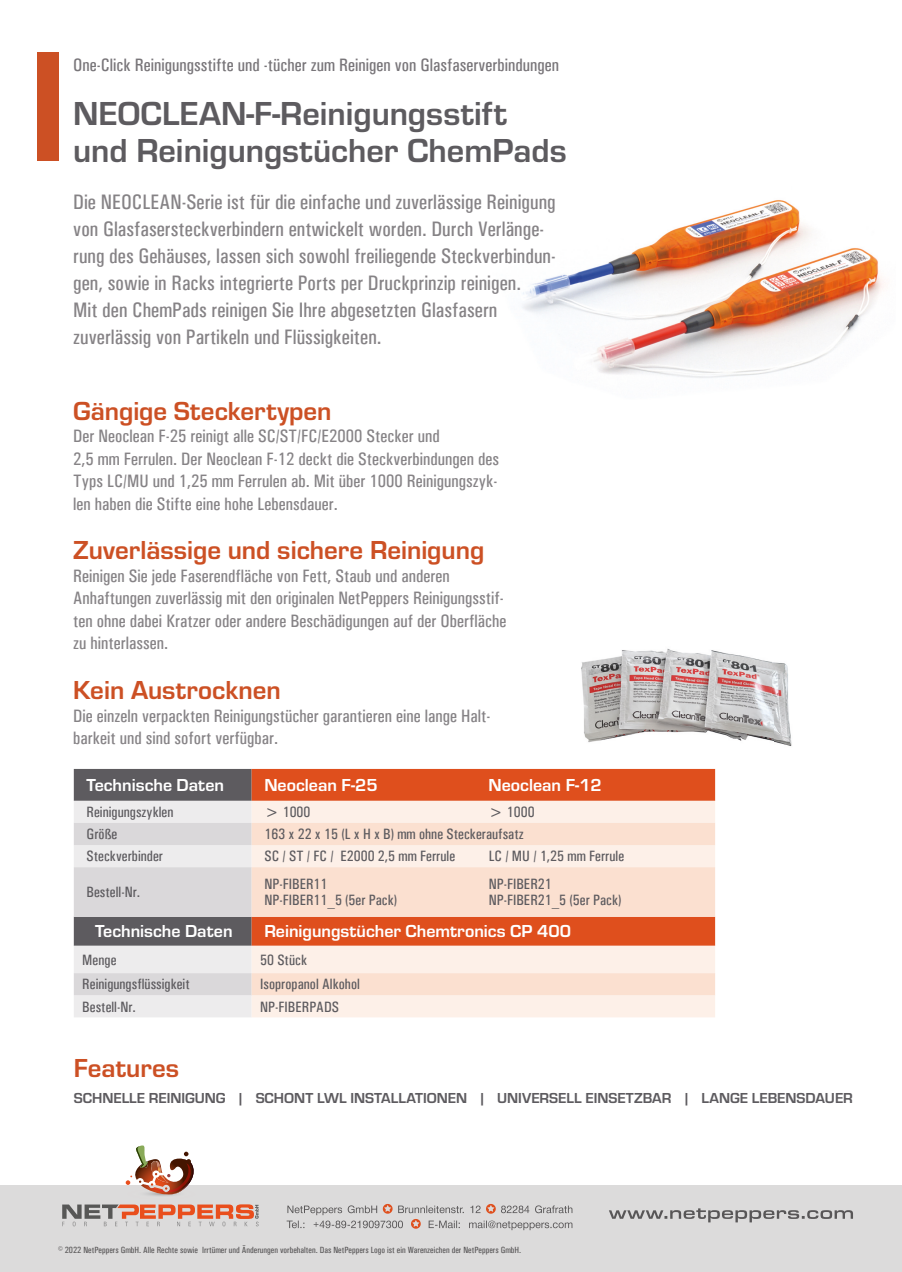
<style>
.page{position:relative;width:902px;height:1272px;background:#fff}
.page>*{position:absolute;margin:0;border:0;box-sizing:border-box;transform-origin:0 0}
.t1{font:700 34.5px/37.5px "Eurostile";color:#5d5b5f}
.t2{font:700 27px "Eurostile";color:#cc5024}
.t3{font:21px/27px "Univers Condensed";color:#868386}
.t4{font:18px/22.5px "Univers Condensed";color:#868386}
.t5{font:700 18px "Eurostile";color:#fff}
.t6{font:18px "Univers Condensed";color:#787579}
.t7{font:15px/16.5px "Univers Condensed";color:#5d5b5f}
.t8{font:700 15px "Eurostile";color:#5d5b5f}
.t9{font:9px "Univers Condensed";color:#585657}
</style>
<div class="page">
<div style="left:0;top:1185px;width:901px;height:86px;background:#dcdbdb"></div>
<svg style="left:126px;top:1145px;width:68px;height:49px"></svg>
<svg style="left:62px;top:1204px;width:196px;height:22px"></svg>
<svg style="left:609px;top:1208px;width:243px;height:14px"></svg>
<svg style="left:286px;top:1204px;width:286px;height:26px"></svg>
<div style="left:37px;top:52px;width:21px;height:109px;background:#cc5024"></div>
<img style="left:522px;top:200px;width:362px;height:178px">
<img style="left:581px;top:648px;width:211px;height:98px">
<div style="left:252px;top:769px;width:463px;height:31px;background:#df4f1d"></div>
<div style="left:252px;top:800px;width:463px;height:217px;background:#fdf0e8"></div>
<svg style="left:74px;top:769px;width:178px;height:248px;background:#c2c1c3"></svg>
<svg style="left:252px;top:823px;width:463px;height:172px;background:#f6ccb9"></svg>
<p class="t6" style="left:73px;top:54px;width:487px">One-Click Reinigungsstifte und -tücher zum Reinigen von Glasfaserverbindungen</p>
<h1 class="t1" style="left:73px;top:92px;width:495px">NEOCLEAN-F-Reinigungsstift und Reinigungstücher ChemPads</h1>
<p class="t3" style="left:73px;top:188px;width:484px">Die NEOCLEAN-Serie ist für die einfache und zuverlässige Reinigung von Glasfasersteckverbindern entwickelt worden. Durch Verlänge&shy;rung des Gehäuses, lassen sich sowohl freiliegende Steckverbindun&shy;gen, sowie in Racks integrierte Ports per Druckprinzip reinigen.<br>Mit den ChemPads reinigen Sie Ihre abgesetzten Glasfasern zuverlässig von Partikeln und Flüssigkeiten.</p>
<h2 class="t2" style="left:73px;top:391px;width:260px">Gängige Steckertypen</h2>
<p class="t4" style="left:73px;top:425px;width:427px">Der Neoclean F-25 reinigt alle SC/ST/FC/E2000 Stecker und<br>2,5 mm Ferrulen. Der Neoclean F-12 deckt die Steckverbindungen des Typs LC/MU und 1,25 mm Ferrulen ab. Mit über 1000 Reinigungszyk&shy;len haben die Stifte eine hohe Lebensdauer.</p>
<h2 class="t2" style="left:73px;top:531px;width:412px">Zuverlässige und sichere Reinigung</h2>
<p class="t4" style="left:73px;top:564px;width:434px">Reinigen Sie jede Faserendfläche von Fett, Staub und anderen Anhaftungen zuverlässig mit den originalen NetPeppers Reinigungsstif&shy;ten ohne dabei Kratzer oder andere Beschädigungen auf der Oberfläche zu hinterlassen.</p>
<h2 class="t2" style="left:73px;top:670px;width:209px">Kein Austrocknen</h2>
<p class="t4" style="left:73px;top:704px;width:419px">Die einzeln verpackten Reinigungstücher garantieren eine lange Halt&shy;barkeit und sind sofort verfügbar.</p>
<p class="t5" style="left:87px;top:772px;width:139px">Technische Daten</p>
<p class="t5" style="left:264px;top:772px;width:115px">Neoclean F-25</p>
<p class="t5" style="left:488px;top:772px;width:115px">Neoclean F-12</p>
<p class="t7" style="left:87px;top:803px;width:88px">Reinigungszyklen</p>
<p class="t7" style="left:264px;top:803px;width:48px">&gt; 1000</p>
<p class="t7" style="left:488px;top:803px;width:48px">&gt; 1000</p>
<p class="t7" style="left:87px;top:825px;width:32px">Größe</p>
<p class="t7" style="left:264px;top:825px;width:261px">163 x 22 x 15 (L x H x B) mm ohne Steckeraufsatz</p>
<p class="t7" style="left:87px;top:848px;width:78px">Steckverbinder</p>
<p class="t7" style="left:264px;top:848px;width:192px">SC / ST / FC / E2000 2,5 mm Ferrule</p>
<p class="t7" style="left:488px;top:848px;width:137px">LC / MU / 1,25 mm Ferrule</p>
<p class="t7" style="left:87px;top:883px;width:55px">Bestell-Nr.</p>
<p class="t7" style="left:264px;top:875px;width:134px">NP-FIBER11<br>NP-FIBER11_5 (5er Pack)</p>
<p class="t7" style="left:488px;top:875px;width:134px">NP-FIBER21<br>NP-FIBER21_5 (5er Pack)</p>
<p class="t5" style="left:95px;top:918px;width:139px">Technische Daten</p>
<p class="t5" style="left:264px;top:918px;width:308px">Reinigungstücher Chemtronics CP 400</p>
<p class="t7" style="left:82px;top:951px;width:36px">Menge</p>
<p class="t7" style="left:260px;top:951px;width:48px">50 Stück</p>
<p class="t7" style="left:82px;top:976px;width:109px">Reinigungsflüssigkeit</p>
<p class="t7" style="left:260px;top:976px;width:101px">Isopropanol Alkohol</p>
<p class="t7" style="left:82px;top:998px;width:55px">Bestell-Nr.</p>
<p class="t7" style="left:260px;top:998px;width:80px">NP-FIBERPADS</p>
<h2 class="t2" style="left:74px;top:1048px;width:107px">Features</h2>
<p class="t8" style="left:74px;top:1087px;width:780px">SCHNELLE REINIGUNG | SCHONT LWL INSTALLATIONEN | UNIVERSELL EINSETZBAR | LANGE LEBENSDAUER</p>
<p class="t9" style="left:58px;top:1244px;width:464px">© 2022 NetPeppers GmbH. Alle Rechte sowie Irrtümer und Änderungen vorbehalten. Das NetPeppers Logo ist ein Warenzeichen der NetPeppers GmbH.</p>
</div>
